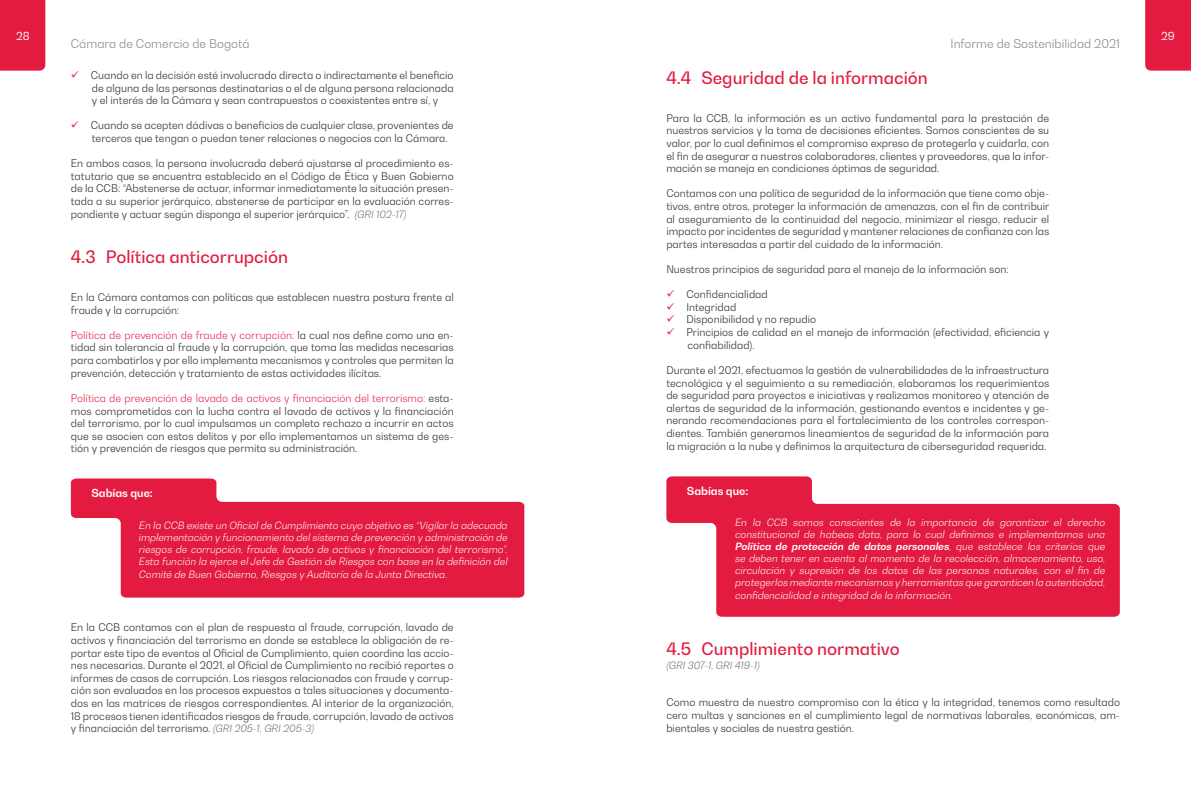
<style>
.page{position:relative;width:1191px;height:794px;background:#fff}
.page>*{position:absolute;margin:0;border:0;box-sizing:border-box;transform-origin:0 0}
.t1{font:500 17px "Bw Gradual";color:#e31b40}
.t2{font:300 12px "Bw Gradual";color:#808285}
.t3{font:700 11px "Bw Gradual";color:#fff}
.t4{font:11px "Bw Gradual";color:#fff}
.t5{font:300 10.5px/12.6px "Bw Gradual";color:#231f20;text-align:justify}
.t6{font:italic 300 10px/12.1px "Bw Gradual";color:#fff;text-align:justify}
.t7{font:italic 300 10px "Bw Gradual";color:#6c6d70}
.s1{color:#e31b40}
.s2{font-style:italic;font-size:10px;color:#6c6d70}
.s3{font-weight:700}
</style>
<div class="page">
<div style="left:1145px;top:0;width:46px;height:71px;background:#e31b40"></div>
<div style="left:0;top:0;width:45px;height:71px;background:#e31b40"></div>
<svg style="left:71px;top:478px;width:453px;height:119px;fill:#e31b40"></svg>
<svg style="left:666px;top:476px;width:453px;height:141px;fill:#e31b40"></svg>
<p class="t4" style="left:16px;top:28px;width:15px">28</p>
<p class="t4" style="left:1161px;top:28px;width:15px">29</p>
<p class="t2" style="left:71px;top:35px;width:180px">Cámara de Comercio de Bogotá</p>
<p class="t2" style="left:950px;top:35px;width:171px">Informe de Sostenibilidad 2021</p>
<p class="t5" style="left:92px;top:69px;width:363px;text-indent:-21px"><span class="s1">✓</span> Cuando en la decisión esté involucrado directa o indirectamente el beneficio de alguna de las personas destinatarias o el de alguna persona relacionada y el interés de la Cámara y sean contrapuestos o coexistentes entre sí, y</p>
<p class="t5" style="left:92px;top:119px;width:363px;text-indent:-21px"><span class="s1">✓</span> Cuando se acepten dádivas o beneficios de cualquier clase, provenientes de terceros que tengan o puedan tener relaciones o negocios con la Cámara.</p>
<p class="t5" style="left:71px;top:157px;width:384px">En ambos casos, la persona involucrada deberá ajustarse al procedimiento es&shy;tatutario que se encuentra establecido en el Código de Ética y Buen Gobierno de la CCB: “Abstenerse de actuar, informar inmediatamente la situación presen&shy;tada a su superior jerárquico, abstenerse de participar en la evaluación corres&shy;pondiente y actuar según disponga el superior jerárquico”. <span class="s2">(GRI 102-17)</span></p>
<p class="t1" style="left:71px;top:246px;width:219px">4.3 Política anticorrupción</p>
<p class="t5" style="left:71px;top:291px;width:384px">En la Cámara contamos con políticas que establecen nuestra postura frente al fraude y la corrupción:</p>
<p class="t5" style="left:71px;top:328px;width:384px"><span class="s1">Política de prevención de fraude y corrupción:</span> la cual nos define como una en&shy;tidad sin tolerancia al fraude y la corrupción, que toma las medidas necesarias para combatirlos y por ello implementa mecanismos y controles que permiten la prevención, detección y tratamiento de estas actividades ilícitas.</p>
<p class="t5" style="left:71px;top:391px;width:384px"><span class="s1">Política de prevención de lavado de activos y financiación del terrorismo:</span> esta&shy;mos comprometidos con la lucha contra el lavado de activos y la financiación del terrorismo, por lo cual impulsamos un completo rechazo a incurrir en actos que se asocien con estos delitos y por ello implementamos un sistema de ges&shy;tión y prevención de riesgos que permita su administración.</p>
<p class="t1" style="left:666px;top:67px;width:263px">4.4 Seguridad de la información</p>
<p class="t5" style="left:666px;top:111px;width:384px">Para la CCB, la información es un activo fundamental para la prestación de nuestros servicios y la toma de decisiones eficientes. Somos conscientes de su valor, por lo cual definimos el compromiso expreso de protegerla y cuidarla, con el fin de asegurar a nuestros colaboradores, clientes y proveedores, que la infor&shy;mación se maneja en condiciones óptimas de seguridad.</p>
<p class="t5" style="left:666px;top:187px;width:384px">Contamos con una política de seguridad de la información que tiene como obje&shy;tivos, entre otros, proteger la información de amenazas, con el fin de contribuir al aseguramiento de la continuidad del negocio, minimizar el riesgo, reducir el impacto por incidentes de seguridad y mantener relaciones de confianza con las partes interesadas a partir del cuidado de la información.</p>
<p class="t5" style="left:666px;top:263px;width:344px">Nuestros principios de seguridad para el manejo de la información son:</p>
<p class="t5" style="left:666px;top:288px;width:103px"><span class="s1">✓</span> Confidencialidad</p>
<p class="t5" style="left:666px;top:300px;width:71px"><span class="s1">✓</span> Integridad</p>
<p class="t5" style="left:666px;top:313px;width:151px"><span class="s1">✓</span> Disponibilidad y no repudio</p>
<p class="t5" style="left:687px;top:326px;width:363px;text-indent:-21px"><span class="s1">✓</span> Principios de calidad en el manejo de información (efectividad, eficiencia y confiabilidad).</p>
<p class="t5" style="left:666px;top:363px;width:384px">Durante el 2021, efectuamos la gestión de vulnerabilidades de la infraestructura tecnológica y el seguimiento a su remediación, elaboramos los requerimientos de seguridad para proyectos e iniciativas y realizamos monitoreo y atención de alertas de seguridad de la información, gestionando eventos e incidentes y ge&shy;nerando recomendaciones para el fortalecimiento de los controles correspon&shy;dientes. También generamos lineamientos de seguridad de la información para la migración a la nube y definimos la arquitectura de ciberseguridad requerida.</p>
<p class="t3" style="left:91px;top:485px;width:63px">Sabías que:</p>
<p class="t3" style="left:687px;top:483px;width:63px">Sabías que:</p>
<p class="t6" style="left:735px;top:516px;width:371px">En la CCB somos conscientes de la importancia de garantizar el derecho constitucional de habeas data, para lo cual definimos e implementamos una <span class="s3">Política de protección de datos personales</span>, que establece los criterios que se deben tener en cuenta al momento de la recolección, almacenamiento, uso, circulación y supresión de los datos de las personas naturales, con el fin de protegerlos mediante mecanismos y herramientas que garanticen la autenticidad, confidencialidad e integridad de la información.</p>
<p class="t6" style="left:139px;top:519px;width:370px">En la CCB existe un Oficial de Cumplimiento cuyo objetivo es “Vigilar la adecuada implementación y funcionamiento del sistema de prevención y administración de riesgos de corrupción, fraude, lavado de activos y financiación del terrorismo”.<br>Esta función la ejerce el Jefe de Gestión de Riesgos con base en la definición del Comité de Buen Gobierno, Riesgos y Auditoría de la Junta Directiva.</p>
<p class="t5" style="left:71px;top:621px;width:384px">En la CCB contamos con el plan de respuesta al fraude, corrupción, lavado de activos y financiación del terrorismo en donde se establece la obligación de re&shy;portar este tipo de eventos al Oficial de Cumplimiento, quien coordina las accio&shy;nes necesarias. Durante el 2021, el Oficial de Cumplimiento no recibió reportes o informes de casos de corrupción. Los riesgos relacionados con fraude y corrup&shy;ción son evaluados en los procesos expuestos a tales situaciones y documenta&shy;dos en las matrices de riesgos correspondientes. Al interior de la organización, 18 procesos tienen identificados riesgos de fraude, corrupción, lavado de activos y financiación del terrorismo. <span class="s2">(GRI 205-1, GRI 205-3)</span></p>
<p class="t1" style="left:666px;top:637px;width:235px">4.5 Cumplimiento normativo</p>
<p class="t7" style="left:666px;top:658px;width:95px">(GRI 307-1, GRI 419-1)</p>
<p class="t5" style="left:666px;top:696px;width:455px">Como muestra de nuestro compromiso con la ética y la integridad, tenemos como resultado cero multas y sanciones en el cumplimiento legal de normativas laborales, económicas, am&shy;bientales y sociales de nuestra gestión.</p>
</div>
